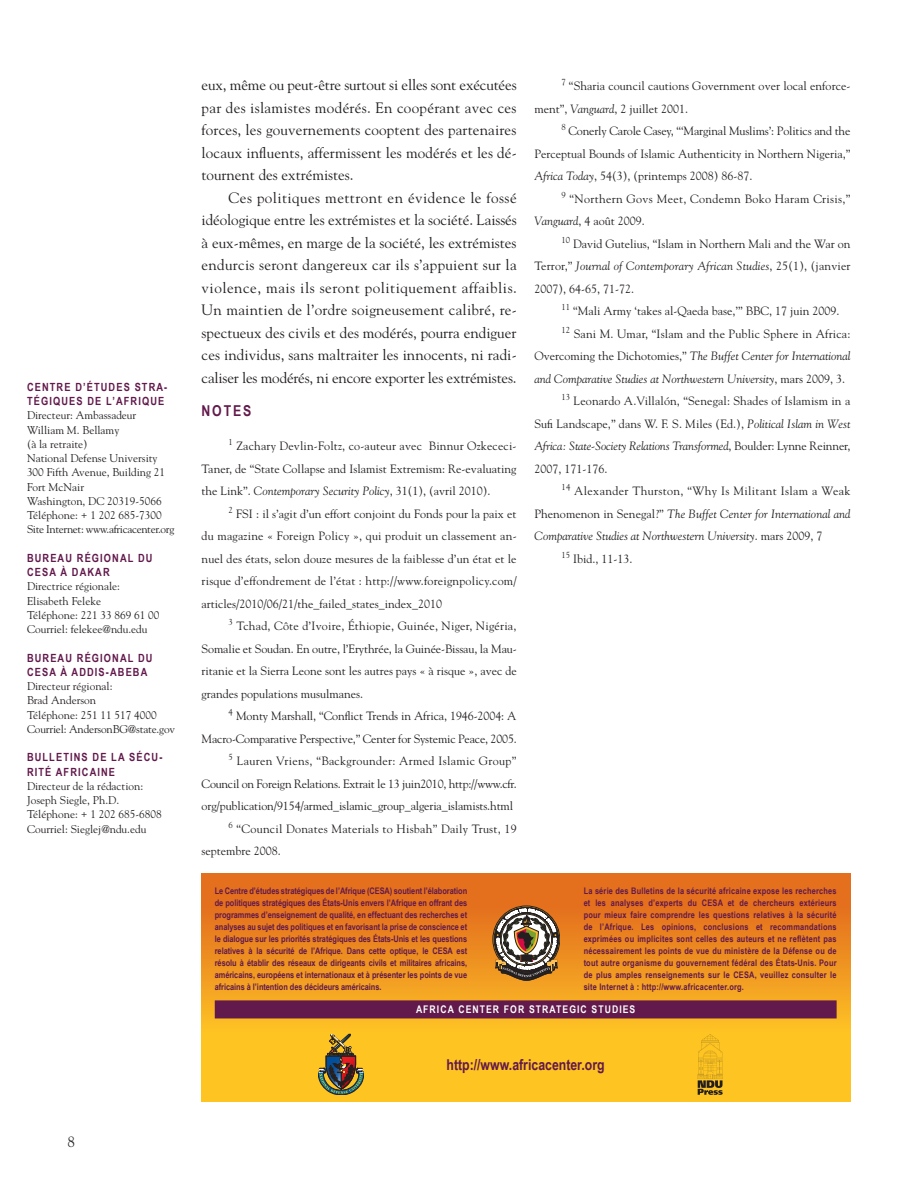
<style>
.page{position:relative;width:918px;height:1188px;background:#fff}
.page>*{position:absolute;margin:0;border:0;box-sizing:border-box;transform-origin:0 0}
.Body_Text{font:15px/22.5px "Goudy Std";color:#231f20;text-align:justify}
.P_BodyText{font:700 15px "Arial Narrow";color:#62194b}
.Head_A{font:700 15px "Arial Narrow";letter-spacing:.12em;color:#62194b}
.Endnotes_1{font:12px/22.5px "Goudy Std";color:#231f20;text-align:justify}
.Endnotes_2{font:12px/22.5px "Goudy Std";color:#231f20;text-align:justify}
.Endnotes_2-2{font:italic 12px/22.5px "Goudy Std";color:#231f20;text-align:justify}
.Endnotes_1-2{font:12px/22.5px "Goudy Std";letter-spacing:.025em;color:#231f20}
.Endnotes_1-3{font:12px/22.5px "Goudy Std";letter-spacing:.02em;color:#231f20}
.P_BodyText-2{font:11.25px/14.2px "Goudy Std";color:#231f20}
.P_BodyText-3{font:700 11.25px/14.2px "Arial Narrow";letter-spacing:.1em;color:#62194b}
.P_BodyText-4{font:11.25px "Goudy Std";letter-spacing:-.03em;color:#231f20}
.t1{font:700 10.5px "Arial Narrow";letter-spacing:.1em;color:#fff}
.P_BodyText-5{font:700 9px/12px "Arial Narrow";letter-spacing:.005em;color:#62194b;text-align:justify}
.s1{font-style:italic}
.s2{font-style:normal}
</style>
<div class="page">
<svg style="left:201px;top:873px;width:649px;height:229px;background:#f19d20"></svg>
<div style="left:215px;top:1000px;width:622px;height:18px;background:#62194b"></div>
<svg style="left:697px;top:1034px;width:26px;height:61px;background:#d4a421"></svg>
<svg style="left:493px;top:906px;width:67px;height:74px"></svg>
<img style="left:318px;top:1034px;width:46px;height:61px">
<p class="P_BodyText-3" style="left:27px;top:379px;width:142px">CENTRE D’ÉTUDES STRA-<br>TÉGIQUES DE L’AFRIQUE</p>
<p class="P_BodyText-2" style="left:27px;top:408px;width:111px">Directeur: Ambassadeur<br>William M. Bellamy<br>(à la retraite)</p>
<p class="P_BodyText-2" style="left:27px;top:451px;width:132px">National Defense University</p>
<p class="P_BodyText-2" style="left:27px;top:465px;width:140px">300 Fifth Avenue, Building 21</p>
<p class="P_BodyText-2" style="left:27px;top:479px;width:59px">Fort McNair</p>
<p class="P_BodyText-2" style="left:27px;top:494px;width:136px">Washington, DC 20319-5066</p>
<p class="P_BodyText-2" style="left:27px;top:508px;width:136px">Téléphone: + 1 202 685-7300</p>
<p class="P_BodyText-4" style="left:27px;top:522px;width:149px">Site Internet: www.africacenter.org</p>
<p class="P_BodyText-3" style="left:27px;top:550px;width:127px">BUREAU RÉGIONAL DU<br>CESA À DAKAR</p>
<p class="P_BodyText-2" style="left:27px;top:579px;width:95px">Directrice régionale:<br>Elisabeth Feleke</p>
<p class="P_BodyText-2" style="left:27px;top:608px;width:134px">Téléphone: 221 33 869 61 00</p>
<p class="P_BodyText-2" style="left:27px;top:622px;width:122px">Courriel: felekee@ndu.edu</p>
<p class="P_BodyText-3" style="left:27px;top:650px;width:127px">BUREAU RÉGIONAL DU<br>CESA À ADDIS-ABEBA</p>
<p class="P_BodyText-2" style="left:27px;top:679px;width:87px">Directeur régional:<br>Brad Anderson</p>
<p class="P_BodyText-2" style="left:27px;top:707px;width:131px">Téléphone: 251 11 517 4000</p>
<p class="P_BodyText-2" style="left:27px;top:722px;width:150px">Courriel: AndersonBG@state.gov</p>
<p class="P_BodyText-3" style="left:27px;top:750px;width:137px">BULLETINS DE LA SÉCU-<br>RITÉ AFRICAINE</p>
<p class="P_BodyText-2" style="left:27px;top:779px;width:118px">Directeur de la rédaction:<br>Joseph Siegle, Ph.D.</p>
<p class="P_BodyText-2" style="left:27px;top:807px;width:136px">Téléphone: + 1 202 685-6808</p>
<p class="P_BodyText-2" style="left:27px;top:821px;width:121px">Courriel: Sieglej@ndu.edu</p>
<p class="Body_Text" style="left:68px;top:1130px;width:9px">8</p>
<p class="Body_Text" style="left:202px;top:73px;width:317px">eux, même ou peut-être surtout si elles sont exécutées par des islamistes modérés. En coopérant avec ces forces, les gouvernements cooptent des partenaires locaux influents, affermissent les modérés et les dé&shy;tournent des extrémistes.</p>
<p class="Body_Text" style="left:202px;top:186px;width:317px;text-indent:27px">Ces politiques mettront en évidence le fossé idéologique entre les extrémistes et la société. Laissés à eux-mêmes, en marge de la société, les extrémistes endurcis seront dangereux car ils s’appuient sur la violence, mais ils seront politiquement affaiblis.<br>Un maintien de l’ordre soigneusement calibré, re&shy;spectueux des civils et des modérés, pourra endiguer ces individus, sans maltraiter les innocents, ni radi&shy;caliser les modérés, ni encore exporter les extrémistes.</p>
<p class="Head_A" style="left:202px;top:399px;width:51px">NOTES</p>
<p class="Endnotes_1" style="left:202px;top:434px;width:316px;text-indent:27px"><sup>1</sup> Zachary Devlin-Foltz, co-auteur avec Binnur Ozkececi-Taner, de “State Collapse and Islamist Extremism: Re-evaluating the Link”. <span class="s1">Contemporary Security Policy</span>, 31(1), (avril 2010).</p>
<p class="Endnotes_1" style="left:202px;top:502px;width:317px;text-indent:27px"><sup>2</sup> FSI : il s’agit d’un effort conjoint du Fonds pour la paix et du magazine « Foreign Policy », qui produit un classement an&shy;nuel des états, selon douze mesures de la faiblesse d’un état et le risque d’effondrement de l’état : http://www.foreignpolicy.com/ articles/2010/06/21/the_failed_states_index_2010</p>
<p class="Endnotes_1" style="left:202px;top:614px;width:317px;text-indent:27px"><sup>3</sup> Tchad, Côte d’Ivoire, Éthiopie, Guinée, Niger, Nigéria, Somalie et Soudan. En outre, l’Erythrée, la Guinée-Bissau, la Mau&shy;ritanie et la Sierra Leone sont les autres pays « à risque », avec de grandes populations musulmanes.</p>
<p class="Endnotes_1" style="left:202px;top:704px;width:317px;text-align:right"><sup>4</sup> Monty Marshall, “Conflict Trends in Africa, 1946-2004: A<br>Macro-Comparative Perspective,” Center for Systemic Peace, 2005.</p>
<p class="Endnotes_1" style="left:202px;top:749px;width:317px;text-indent:27px"><sup>5</sup> Lauren Vriens, “Backgrounder: Armed Islamic Group” Council on Foreign Relations. Extrait le 13 juin2010, http://www.cfr. org/publication/9154/armed_islamic_group_algeria_islamists.html</p>
<p class="Endnotes_1-3" style="left:202px;top:817px;width:317px;text-indent:27px"><sup>6</sup> “Council Donates Materials to Hisbah” Daily Trust, 19 septembre 2008.</p>
<p class="Endnotes_1" style="left:534px;top:74px;width:318px;text-indent:27px"><sup>7</sup> “Sharia council cautions Government over local enforce&shy;ment”, <span class="s1">Vanguard</span>, 2 juillet 2001.</p>
<p class="Endnotes_1" style="left:534px;top:119px;width:318px;text-indent:27px"><sup>8</sup> Conerly Carole Casey, “‘Marginal Muslims’: Politics and the Perceptual Bounds of Islamic Authenticity in Northern Nigeria,” <span class="s1">Africa Today</span>, 54(3), (printemps 2008) 86-87.</p>
<p class="Endnotes_1-2" style="left:534px;top:187px;width:318px;text-indent:27px"><sup>9</sup> “Northern Govs Meet, Condemn Boko Haram Crisis,”<br><span class="s1">Vanguard</span>, 4 août 2009.</p>
<p class="Endnotes_2" style="left:534px;top:232px;width:318px;text-indent:27px"><sup>10</sup> David Gutelius, “Islam in Northern Mali and the War on Terror,” <span class="s1">Journal of Contemporary African Studies</span>, 25(1), (janvier 2007), 64-65, 71-72.</p>
<p class="Endnotes_2" style="left:561px;top:299px;width:280px"><sup>11</sup> “Mali Army ‘takes al-Qaeda base,’” BBC, 17 juin 2009.</p>
<p class="Endnotes_2" style="left:534px;top:322px;width:318px;text-indent:27px"><sup>12</sup> Sani M. Umar, “Islam and the Public Sphere in Africa:<br>Overcoming the Dichotomies,” <span class="s1">The Buffet Center for International and Comparative Studies at Northwestern University</span>, mars 2009, 3.</p>
<p class="Endnotes_2" style="left:534px;top:389px;width:318px;text-indent:27px"><sup>13</sup> Leonardo A.Villalón, “Senegal: Shades of Islamism in a Sufi Landscape,” dans W. F. S. Miles (Ed.), <span class="s1">Political Islam in West Africa: State-Society Relations Transformed</span>, Boulder: Lynne Reinner, 2007, 171-176.</p>
<p class="Endnotes_2-2" style="left:534px;top:480px;width:318px;text-indent:27px"><sup>14</sup> <span class="s2">Alexander Thurston, “Why Is Militant Islam a Weak Phenomenon in Senegal?”</span> The Buffet Center for International and Comparative Studies at Northwestern University<span class="s2">. mars 2009, 7</span></p>
<p class="Endnotes_2" style="left:561px;top:547px;width:73px"><sup>15</sup> Ibid., 11-13.</p>
<p class="P_BodyText-5" style="left:215px;top:884px;width:254px">Le Centre d’études stratégiques de l’Afrique (CESA) soutient l’élaboration de politiques stratégiques des États-Unis envers l’Afrique en offrant des programmes d’enseignement de qualité, en effectuant des recherches et analyses au sujet des politiques et en favorisant la prise de conscience et le dialogue sur les priorités stratégiques des États-Unis et les questions relatives à la sécurité de l’Afrique. Dans cette optique, le CESA est résolu à établir des réseaux de dirigeants civils et militaires africains, américains, européens et internationaux et à présenter les points de vue africains à l’intention des décideurs américains.</p>
<p class="t1" style="left:416px;top:1001px;width:221px">AFRICA CENTER FOR STRATEGIC STUDIES</p>
<p class="P_BodyText-5" style="left:584px;top:884px;width:254px">La série des Bulletins de la sécurité africaine expose les recherches et les analyses d’experts du CESA et de chercheurs extérieurs pour mieux faire comprendre les questions relatives à la sécurité de l’Afrique. Les opinions, conclusions et recommandations exprimées ou implicites sont celles des auteurs et ne reflètent pas nécessairement les points de vue du ministère de la Défense ou de tout autre organisme du gouvernement fédéral des États-Unis. Pour de plus amples renseignements sur le CESA, veuillez consulter le site Internet à : http://www.africacenter.org.</p>
<p class="P_BodyText" style="left:447px;top:1053px;width:160px">http://www.africacenter.org</p>
</div>
